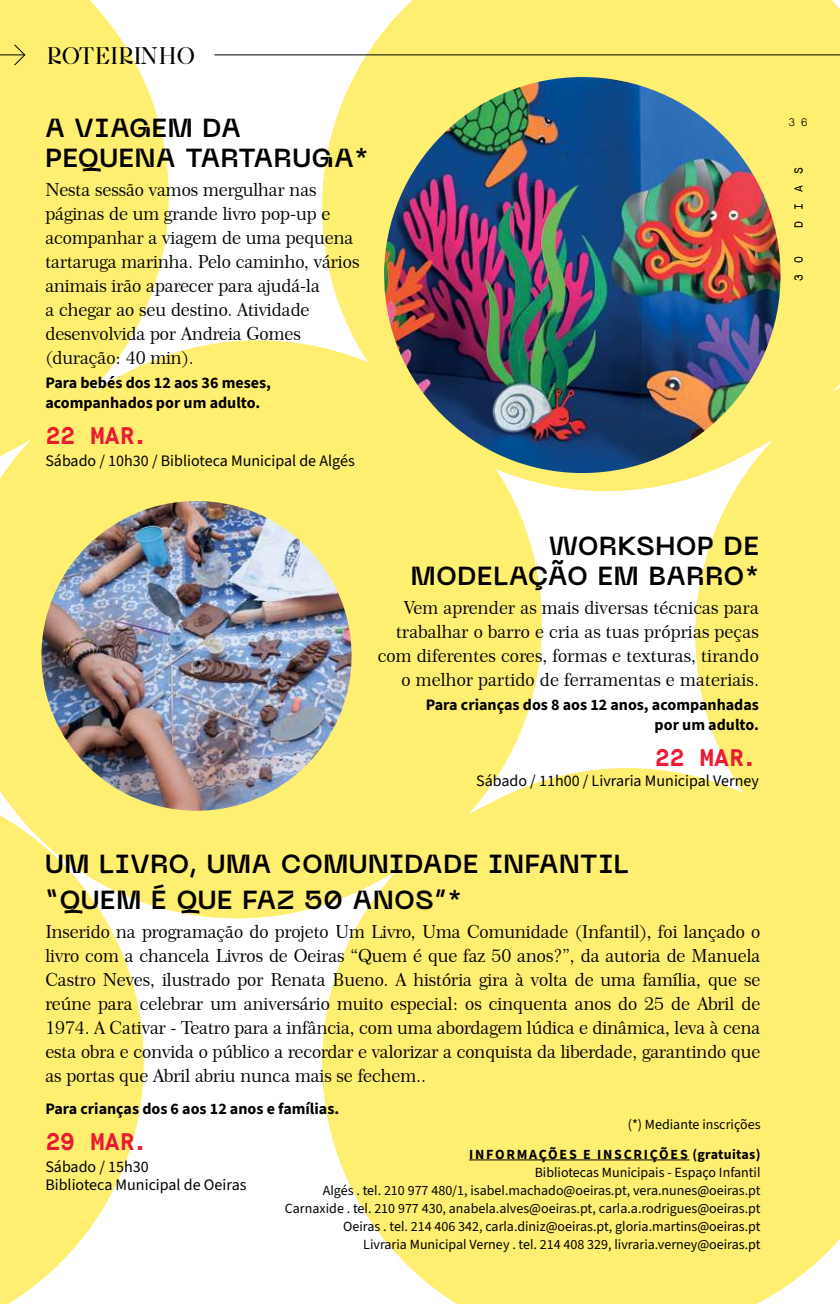
<style>
.page{position:relative;width:840px;height:1304px;background:#fff}
.page>*{position:absolute;margin:0;border:0;box-sizing:border-box;transform-origin:0 0}
.t1{font:700 26px/30px "Neue Machina";letter-spacing:.025em;color:#000}
.t2{font:700 24px "Maison Mono";color:#ea1b32}
.t3{font:24px "Cako";letter-spacing:-.005em;color:#000}
.t4{font:18px/24px "Century 751 BT Roman B";letter-spacing:-.01em;color:#000}
.t5{font:700 16px/20px "Source Sans 3";color:#000}
.t6{font:16px/18px "Source Sans 3";color:#000}
.t7{font:14px/18px "Source Sans 3";color:#000;text-align:right}
.t8{font:700 14px "Source Sans 3";letter-spacing:.125em;color:#000}
.t9{font:300 11px "Maison Mono";color:#000}
</style>
<div class="page">
<svg style="left:147px;top:88px;width:21px;height:217px;fill:#ffef70"></svg>
<svg style="left:181px;top:340px;width:360px;height:393px;fill:#ffef70"></svg>
<svg style="left:0;top:918px;width:144px;height:386px;fill:#ffef70"></svg>
<svg style="left:322px;top:0;width:517px;height:491px;background:#fdef7c"></svg>
<div style="left:0;top:0;width:147px;height:351px;background:#ffef70"></div>
<div style="left:322px;top:779px;width:517px;height:525px;background:#ffef70"></div>
<svg style="left:695px;top:351px;width:144px;height:567px;background:#fef079"></svg>
<div style="left:0;top:351px;width:520px;height:567px;background:#ffef70"></div>
<hr style="left:214px;top:55px;width:625px;height:1px;background:#000">
<svg style="left:0;top:30px;width:26px;height:51px"></svg>
<hr style="left:469px;top:1160px;width:220px;height:1px;background:#000">
<img style="left:384px;top:77px;width:396px;height:396px;border-radius:198px">
<img style="left:41px;top:501px;width:310px;height:310px;border-radius:155px">
<h2 class="t3" style="left:45px;top:42px;width:150px">ROTEIRINHO</h2>
<h1 class="t1" style="left:45px;top:113px;width:324px">A VIAGEM DA<br>PEQUENA TARTARUGA*</h1>
<p class="t4" style="left:45px;top:178px;width:315px">Nesta sessão vamos mergulhar nas páginas de um grande livro pop-up e acompanhar a viagem de uma pequena tartaruga marinha. Pelo caminho, vários animais irão aparecer para ajudá-la<br>a chegar ao seu destino. Atividade desenvolvida por Andreia Gomes (duração: 40 min).</p>
<p class="t5" style="left:45px;top:373px;width:227px">Para bebés dos 12 aos 36 meses, acompanhados por um adulto.</p>
<h2 class="t2" style="left:45px;top:421px;width:106px">22 MAR.</h2>
<p class="t6" style="left:45px;top:452px;width:311px">Sábado / 10h30 / Biblioteca Municipal de Algés</p>
<h1 class="t1" style="left:410px;top:531px;width:349px;text-align:right">WORKSHOP DE<br>MODELAÇÃO EM BARRO*</h1>
<p class="t4" style="left:377px;top:596px;width:382px;text-align:right">Vem aprender as mais diversas técnicas para trabalhar o barro e cria as tuas próprias peças com diferentes cores, formas e texturas, tirando o melhor partido de ferramentas e materiais.</p>
<p class="t5" style="left:425px;top:695px;width:334px;text-align:right">Para crianças dos 8 aos 12 anos, acompanhadas por um adulto.</p>
<h2 class="t2" style="left:654px;top:743px;width:106px">22 MAR.</h2>
<p class="t6" style="left:476px;top:772px;width:284px">Sábado / 11h00 / Livraria Municipal Verney</p>
<h1 class="t1" style="left:45px;top:847px;width:584px;line-height:35.6px">UM LIVRO, UMA COMUNIDADE INFANTIL “QUEM É QUE FAZ 50 ANOS”*</h1>
<p class="t4" style="left:45px;top:920px;width:716px;text-align:justify">Inserido na programação do projeto Um Livro, Uma Comunidade (Infantil), foi lançado o livro com a chancela Livros de Oeiras “Quem é que faz 50 anos?”, da autoria de Manuela Castro Neves, ilustrado por Renata Bueno. A história gira à volta de uma família, que se reúne para celebrar um aniversário muito especial: os cinquenta anos do 25 de Abril de 1974. A Cativar - Teatro para a infância, com uma abordagem lúdica e dinâmica, leva à cena esta obra e convida o público a recordar e valorizar a conquista da liberdade, garantindo que as portas que Abril abriu nunca mais se fechem..</p>
<p class="t5" style="left:45px;top:1098px;width:295px">Para crianças dos 6 aos 12 anos e famílias.</p>
<h2 class="t2" style="left:45px;top:1126px;width:106px">29 MAR.</h2>
<p class="t6" style="left:45px;top:1157px;width:202px">Sábado / 15h30<br>Biblioteca Municipal de Oeiras</p>
<p class="t7" style="left:627px;top:1116px;width:134px">(*) Mediante inscrições</p>
<p class="t8" style="left:469px;top:1145px;width:293px">INFORMAÇÕES E INSCRIÇÕES (gratuitas)</p>
<p class="t7" style="left:285px;top:1164px;width:477px">Bibliotecas Municipais - Espaço Infantil<br>Algés . tel. 210 977 480/1, isabel.machado@oeiras.pt, vera.nunes@oeiras.pt Carnaxide . tel. 210 977 430, anabela.alves@oeiras.pt, carla.a.rodrigues@oeiras.pt Oeiras . tel. 214 406 342, carla.diniz@oeiras.pt, gloria.martins@oeiras.pt<br>Livraria Municipal Verney . tel. 214 408 329, livraria.verney@oeiras.pt</p>
<p class="t9" style="left:787px;top:116px;width:21px">3 6</p>
<p class="t9" style="left:791px;top:228px;width:62px;rotate:-90deg">DIAS</p>
<p class="t9" style="left:791px;top:281px;width:26px;rotate:-90deg">3 O</p>
</div>
